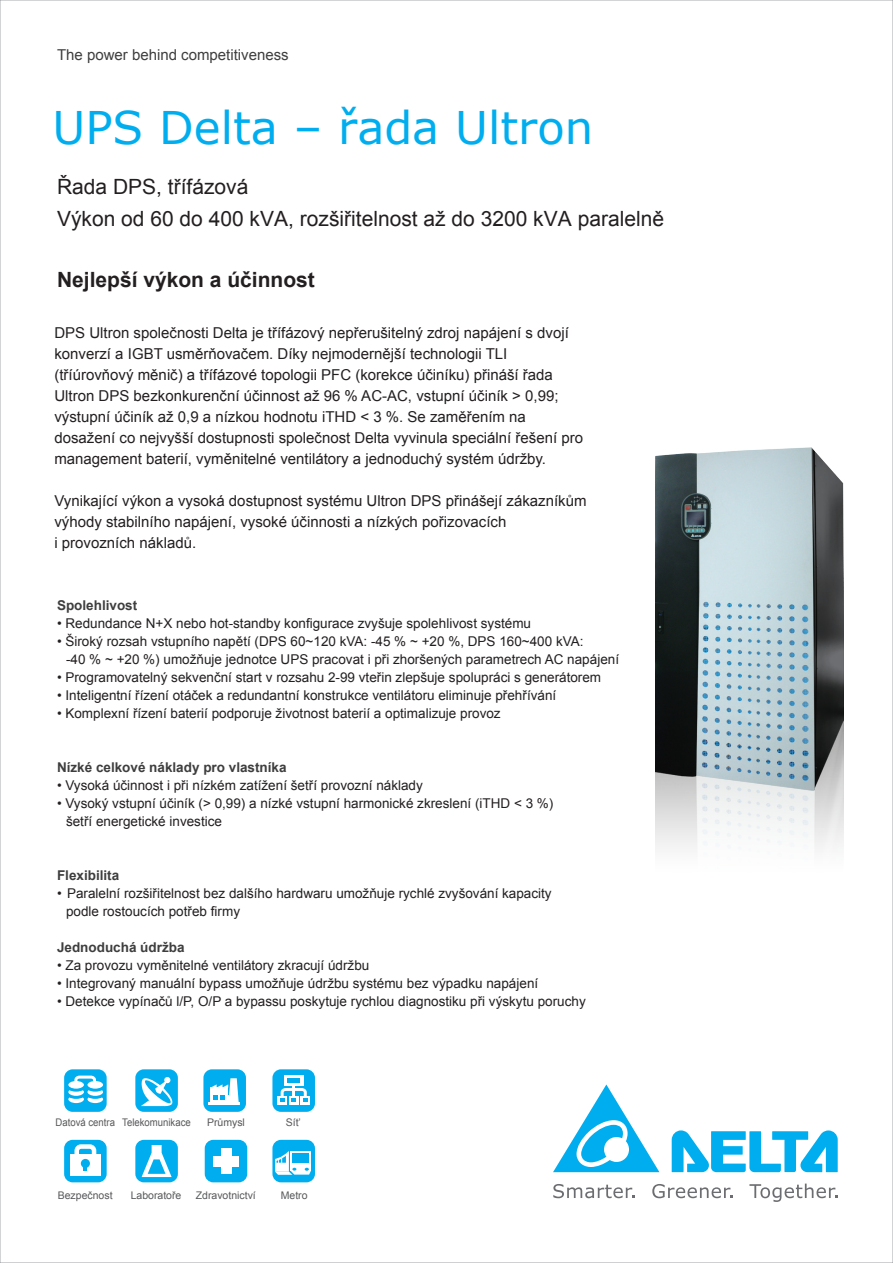
<style>
.page{position:relative;width:893px;height:1263px;background:#fff}
.page>*{position:absolute;margin:0;border:0;box-sizing:border-box;transform-origin:0 0}
.t1{font:45px "Verdana";color:#00aeef}
.t2{font:21px/31.5px "Arial";color:#231f20}
.t3{font:700 21px "Arial";color:#231f20}
.t4{font:15px/21px "Arial";color:#231f20}
.t5{font:15px "Arial";color:#3e3e3f}
.t6{font:13.5px/18px "Arial";color:#231f20}
.t7{font:700 13.5px "Arial";color:#3e3e3f}
.t8{font:10.5px "Arial";color:#57585a}
.t9{font:10.5px "Arial";color:#57585a;scale:.91 1}
</style>
<div class="page">
<div style="left:64px;top:1140px;width:43px;height:42px;background:#00aeef;border-radius:9px"></div>
<div style="left:74px;top:1144px;width:22px;height:23px;border:4px solid #fff;border-radius:4px"></div>
<div style="left:70px;top:1154px;width:31px;height:22px;background:#fff"></div>
<div style="left:81px;top:1159px;width:9px;height:9px;background:#00aeef;border-radius:50%"></div>
<div style="left:135px;top:1140px;width:43px;height:42px;background:#00aeef;border-radius:9px"></div>
<svg style="left:142px;top:1145px;width:30px;height:32px"></svg>
<div style="left:135px;top:1069px;width:43px;height:43px;background:#00aeef;border-radius:9px"></div>
<svg style="left:141px;top:1077px;width:32px;height:30px"></svg>
<div style="left:64px;top:1069px;width:43px;height:43px;background:#00aeef;border-radius:9px"></div>
<div style="left:67px;top:1094px;width:19px;height:10px;background:#fff;border-radius:50%"></div>
<div style="left:65px;top:1092px;width:22px;height:14px;border:3px solid #00aeef;border-radius:50%"></div>
<div style="left:67px;top:1087px;width:19px;height:10px;background:#fff;border-radius:50%"></div>
<div style="left:65px;top:1085px;width:22px;height:14px;border:3px solid #00aeef;border-radius:50%"></div>
<svg style="left:67px;top:1079px;width:19px;height:11px"></svg>
<div style="left:65px;top:1078px;width:22px;height:14px;border:3px solid #00aeef;border-radius:50%"></div>
<svg style="left:86px;top:1094px;width:19px;height:10px"></svg>
<div style="left:84px;top:1092px;width:22px;height:14px;border:3px solid #00aeef;border-radius:50%"></div>
<div style="left:86px;top:1087px;width:19px;height:10px;background:#fff;border-radius:50%"></div>
<div style="left:84px;top:1085px;width:22px;height:14px;border:3px solid #00aeef;border-radius:50%"></div>
<svg style="left:86px;top:1079px;width:19px;height:11px"></svg>
<div style="left:84px;top:1078px;width:22px;height:14px;border:3px solid #00aeef;border-radius:50%"></div>
<svg style="left:74px;top:1075px;width:22px;height:12px"></svg>
<div style="left:203px;top:1069px;width:43px;height:43px;background:#00aeef;border-radius:9px"></div>
<hr style="left:209px;top:1102px;width:31px;height:3px;background:#fff">
<svg style="left:211px;top:1078px;width:28px;height:24px"></svg>
<div style="left:272px;top:1069px;width:43px;height:43px;background:#00aeef;border-radius:9px"></div>
<svg style="left:284px;top:1075px;width:19px;height:10px"></svg>
<hr style="left:288px;top:1078px;width:12px;height:4px;background:#00aeef">
<div style="left:277px;top:1096px;width:10px;height:9px;background:#fff"></div>
<div style="left:289px;top:1096px;width:9px;height:9px;background:#fff"></div>
<div style="left:300px;top:1096px;width:10px;height:9px;background:#fff"></div>
<svg style="left:280px;top:1085px;width:28px;height:17px"></svg>
<div style="left:272px;top:1140px;width:43px;height:42px;background:#00aeef;border-radius:9px"></div>
<svg style="left:275px;top:1151px;width:36px;height:24px"></svg>
<div style="left:205px;top:1140px;width:42px;height:42px;background:#00aeef;border-radius:9px"></div>
<div style="left:221px;top:1148px;width:10px;height:26px;background:#fff"></div>
<div style="left:213px;top:1156px;width:26px;height:10px;background:#fff"></div>
<img style="left:656px;top:448px;width:187px;height:401px">
<svg style="left:672px;top:1130px;width:166px;height:42px"></svg>
<svg style="left:553px;top:1084px;width:106px;height:88px"></svg>
<svg style="left:553px;top:1184px;width:81px;height:14px"></svg>
<svg style="left:652px;top:1184px;width:81px;height:14px"></svg>
<svg style="left:749px;top:1183px;width:89px;height:19px"></svg>
<p class="t5" style="left:57px;top:45px;width:233px">The power behind competitiveness</p>
<h1 class="t1" style="left:53px;top:97px;width:542px">UPS Delta – řada Ultron</h1>
<h2 class="t2" style="left:57px;top:171px;width:608px">Řada DPS, třífázová<br>Výkon od 60 do 400 kVA, rozšiřitelnost až do 3200 kVA paralelně</h2>
<h2 class="t3" style="left:57px;top:266px;width:259px">Nejlepší výkon a účinnost</h2>
<p class="t4" style="left:54px;top:323px;width:530px">DPS Ultron společnosti Delta je třífázový nepřerušitelný zdroj napájení s dvojí konverzí a IGBT usměrňovačem. Díky nejmodernější technologii TLI (tříúrovňový měnič) a třífázové topologii PFC (korekce účiníku) přináší řada Ultron DPS bezkonkurenční účinnost až 96 % AC-AC, vstupní účiník &gt; 0,99; výstupní účiník až 0,9 a nízkou hodnotu iTHD &lt; 3 %. Se zaměřením na dosažení co nejvyšší dostupnosti společnost Delta vyvinula speciální řešení pro management baterií, vyměnitelné ventilátory a jednoduchý systém údržby.</p>
<p class="t4" style="left:54px;top:491px;width:534px">Vynikající výkon a vysoká dostupnost systému Ultron DPS přinášejí zákazníkům výhody stabilního napájení, vysoké účinnosti a nízkých pořizovacích<br>i provozních nákladů.</p>
<p class="t7" style="left:57px;top:596px;width:82px">Spolehlivost</p>
<p class="t6" style="left:57px;top:614px;width:476px">• Redundance N+X nebo hot-standby konfigurace zvyšuje spolehlivost systému</p>
<p class="t6" style="left:66px;top:632px;width:555px;text-indent:-9px">• Široký rozsah vstupního napětí (DPS 60~120 kVA: -45 % ~ +20 %, DPS 160~400 kVA:<br>-40 % ~ +20 %) umožňuje jednotce UPS pracovat i při zhoršených parametrech AC napájení</p>
<p class="t6" style="left:57px;top:668px;width:546px">• Programovatelný sekvenční start v rozsahu 2-99 vteřin zlepšuje spolupráci s generátorem</p>
<p class="t6" style="left:57px;top:686px;width:501px">• Inteligentní řízení otáček a redundantní konstrukce ventilátoru eliminuje přehřívání</p>
<p class="t6" style="left:57px;top:704px;width:445px">• Komplexní řízení baterií podporuje životnost baterií a optimalizuje provoz</p>
<p class="t7" style="left:57px;top:758px;width:231px">Nízké celkové náklady pro vlastníka</p>
<p class="t6" style="left:57px;top:776px;width:367px">• Vysoká účinnost i při nízkém zatížení šetří provozní náklady</p>
<p class="t6" style="left:66px;top:794px;width:489px;text-indent:-9px">• Vysoký vstupní účiník (&gt; 0,99) a nízké vstupní harmonické zkreslení (iTHD &lt; 3 %) šetří energetické investice</p>
<p class="t7" style="left:57px;top:866px;width:64px">Flexibilita</p>
<p class="t6" style="left:66px;top:884px;width:487px;text-indent:-9px">• Paralelní rozšiřitelnost bez dalšího hardwaru umožňuje rychlé zvyšování kapacity podle rostoucích potřeb firmy</p>
<p class="t7" style="left:57px;top:938px;width:129px">Jednoduchá údržba</p>
<p class="t6" style="left:57px;top:956px;width:314px">• Za provozu vyměnitelné ventilátory zkracují údržbu</p>
<p class="t6" style="left:57px;top:974px;width:483px">• Integrovaný manuální bypass umožňuje údržbu systému bez výpadku napájení</p>
<p class="t6" style="left:57px;top:992px;width:530px">• Detekce vypínačů l/P, O/P a bypassu poskytuje rychlou diagnostiku při výskytu poruchy</p>
<p class="t8" style="left:207px;top:1116px;width:39px">Průmysl</p>
<p class="t9" style="left:122px;top:1116px;width:77px">Telekomunikace</p>
<p class="t8" style="left:286px;top:1116px;width:17px">Sít’</p>
<p class="t9" style="left:56px;top:1116px;width:67px">Datová centra</p>
<p class="t8" style="left:58px;top:1188px;width:56px">Bezpečnost</p>
<p class="t8" style="left:131px;top:1188px;width:52px">Laboratoře</p>
<p class="t8" style="left:281px;top:1188px;width:28px">Metro</p>
<p class="t8" style="left:196px;top:1188px;width:62px">Zdravotnictví</p>
</div>
